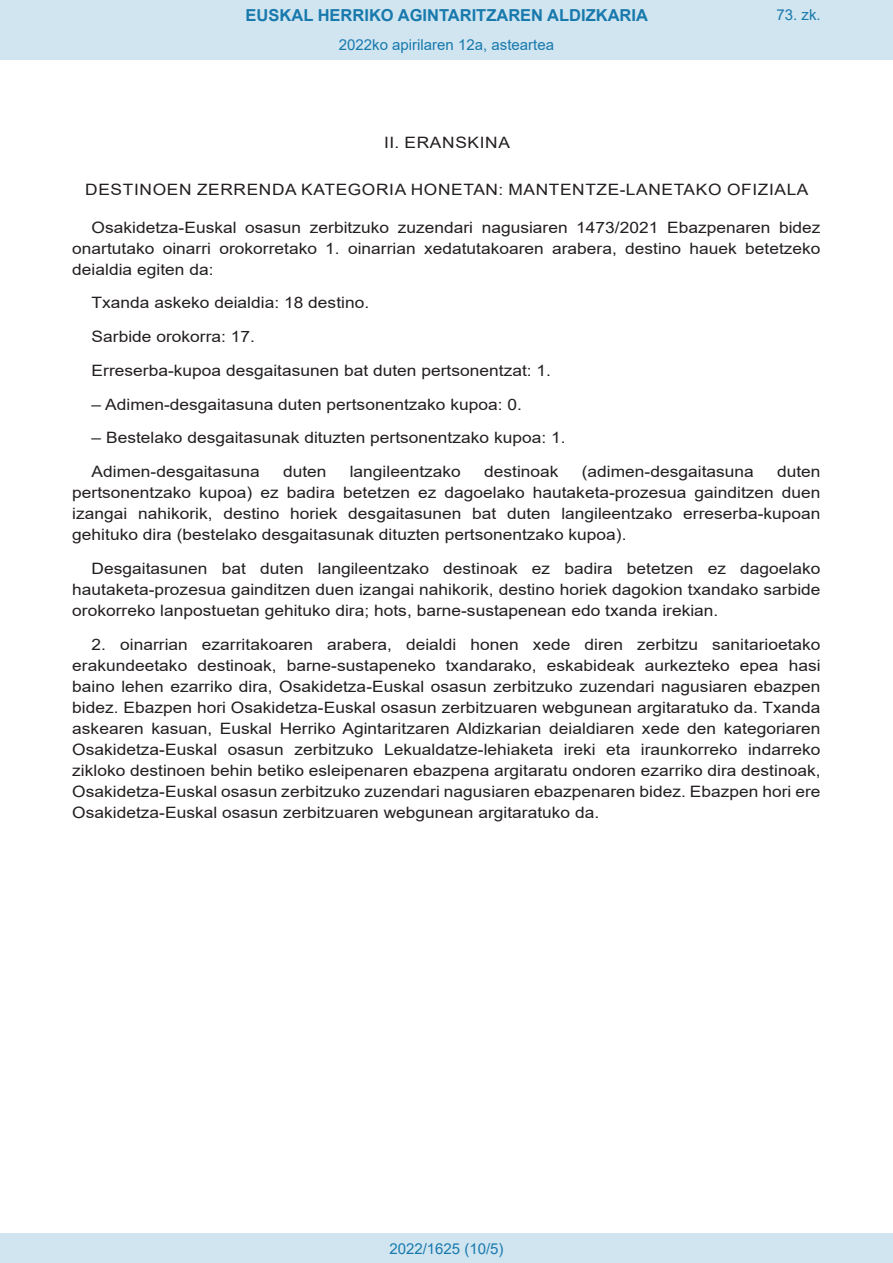
<style>
.page{position:relative;width:893px;height:1263px;background:#fff}
.page>*{position:absolute;margin:0;border:0;box-sizing:border-box;transform-origin:0 0}
.t1{font:700 16.5px "Arial";color:#1879ad}
.BOPVDetalle{font:15.6px/21px "Arial";color:#231f20;text-align:justify;scale:1.11 1}
.BOPVClave{font:15.6px "Arial";letter-spacing:.035em;color:#231f20;scale:1.11 1}
.Paginacion_Centro{font:15px "Arial";color:#1879ad}
</style>
<div class="page">
<div style="left:0;top:0;width:893px;height:60px;background:#d0e5f0"></div>
<div style="left:0;top:1233px;width:893px;height:30px;background:#d0e5f0"></div>
<p class="t1" style="left:246px;top:3px;width:404px">EUSKAL HERRIKO AGINTARITZAREN ALDIZKARIA</p>
<p class="Paginacion_Centro" style="left:339px;top:35px;width:217px">2022ko apirilaren 12a, asteartea</p>
<p class="Paginacion_Centro" style="left:776px;top:5px;width:46px">73. zk.</p>
<p class="BOPVClave" style="left:384px;top:132px;width:115px">II. ERANSKINA</p>
<p class="BOPVClave" style="left:85px;top:178px;width:653px">DESTINOEN ZERRENDA KATEGORIA HONETAN: MANTENTZE-LANETAKO OFIZIALA</p>
<p class="BOPVDetalle" style="left:72px;top:217px;width:676px;text-indent:19px">Osakidetza-Euskal osasun zerbitzuko zuzendari nagusiaren 1473/2021 Ebazpenaren bidez onartutako oinarri orokorretako 1. oinarrian xedatutakoaren arabera, destino hauek betetzeko deialdia egiten da:</p>
<p class="BOPVDetalle" style="left:92px;top:292px;width:252px">Txanda askeko deialdia: 18 destino.</p>
<p class="BOPVDetalle" style="left:92px;top:326px;width:149px">Sarbide orokorra: 17.</p>
<p class="BOPVDetalle" style="left:92px;top:360px;width:415px">Erreserba-kupoa desgaitasunen bat duten pertsonentzat: 1.</p>
<p class="BOPVDetalle" style="left:92px;top:394px;width:389px">– Adimen-desgaitasuna duten pertsonentzako kupoa: 0.</p>
<p class="BOPVDetalle" style="left:92px;top:427px;width:428px">– Bestelako desgaitasunak dituzten pertsonentzako kupoa: 1.</p>
<p class="BOPVDetalle" style="left:92px;top:461px;width:153px">Adimen-desgaitasuna</p>
<p class="BOPVDetalle" style="left:283px;top:461px;width:41px">duten</p>
<p class="BOPVDetalle" style="left:350px;top:461px;width:102px">langileentzako</p>
<p class="BOPVDetalle" style="left:484px;top:461px;width:69px">destinoak</p>
<p class="BOPVDetalle" style="left:582px;top:461px;width:157px">(adimen-desgaitasuna</p>
<p class="BOPVDetalle" style="left:72px;top:461px;width:676px;text-indent:705px">duten pertsonentzako kupoa) ez badira betetzen ez dagoelako hautaketa-prozesua gainditzen duen izangai nahikorik, destino horiek desgaitasunen bat duten langileentzako erreserba-kupoan gehituko dira (bestelako desgaitasunak dituzten pertsonentzako kupoa).</p>
<p class="BOPVDetalle" style="left:72px;top:558px;width:676px;text-indent:19px">Desgaitasunen bat duten langileentzako destinoak ez badira betetzen ez dagoelako hautaketa-prozesua gainditzen duen izangai nahikorik, destino horiek dagokion txandako sarbide orokorreko lanpostuetan gehituko dira; hots, barne-sustapenean edo txanda irekian.</p>
<p class="BOPVDetalle" style="left:72px;top:634px;width:676px;text-indent:19px">2. oinarrian ezarritakoaren arabera, deialdi honen xede diren zerbitzu sanitarioetako erakundeetako destinoak, barne-sustapeneko txandarako, eskabideak aurkezteko epea hasi baino lehen ezarriko dira, Osakidetza-Euskal osasun zerbitzuko zuzendari nagusiaren ebazpen bidez. Ebazpen hori Osakidetza-Euskal osasun zerbitzuaren webgunean argitaratuko da. Txanda askearen kasuan, Euskal Herriko Agintaritzaren Aldizkarian deialdiaren xede den kategoriaren Osakidetza-Euskal osasun zerbitzuko Lekualdatze-lehiaketa ireki eta iraunkorreko indarreko zikloko destinoen behin betiko esleipenaren ebazpena argitaratu ondoren ezarriko dira destinoak, Osakidetza-Euskal osasun zerbitzuko zuzendari nagusiaren ebazpenaren bidez. Ebazpen hori ere Osakidetza-Euskal osasun zerbitzuaren webgunean argitaratuko da.</p>
<p class="Paginacion_Centro" style="left:389px;top:1238px;width:116px">2022/1625 (10/5)</p>
</div>
